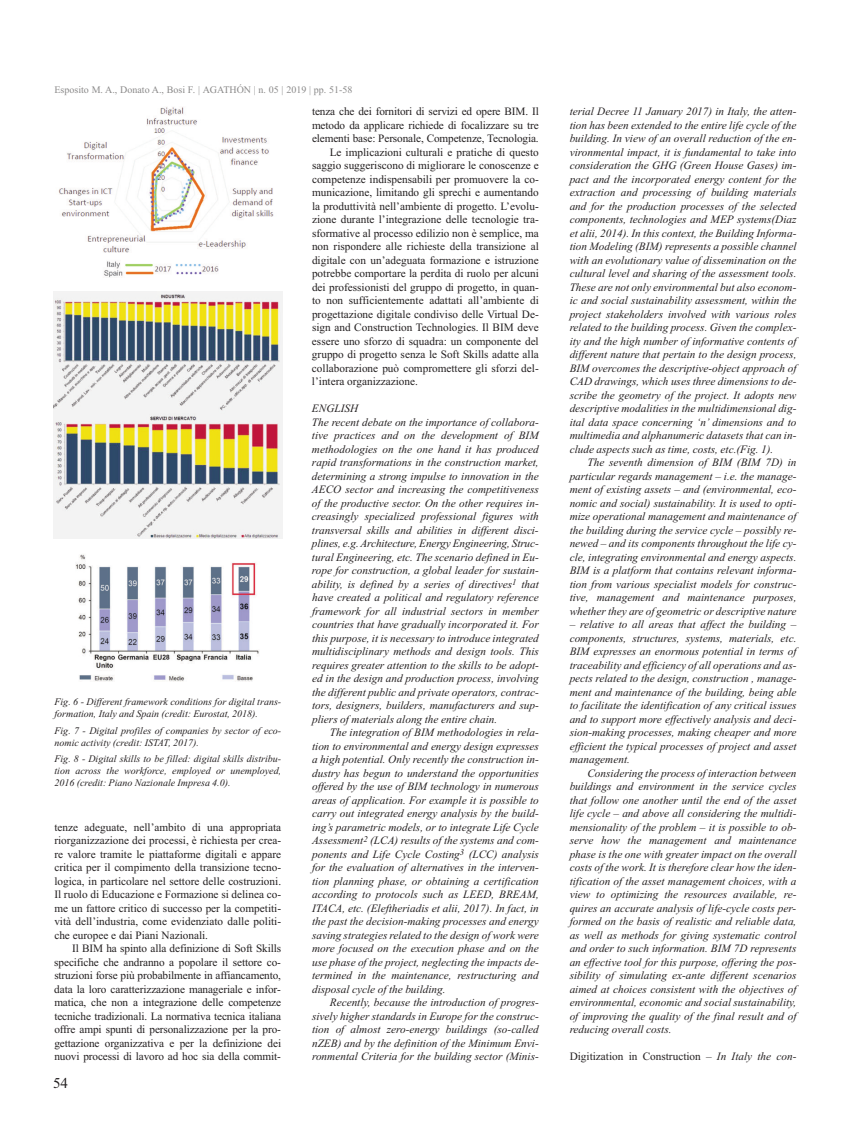
<style>
.page{position:relative;width:851px;height:1134px;background:#fff}
.page>*{position:absolute;margin:0;border:0;box-sizing:border-box;transform-origin:0 0}
.t1{font:15px "Times New Roman";color:#231f20}
.t2{font:italic 11.25px/13.5px "Times New Roman";color:#231f20;text-align:justify}
.t3{font:11.25px/13.5px "Times New Roman";color:#231f20;text-align:justify}
.t4{font:italic 10px/12px "Times New Roman";color:#231f20}
.t5{font:10px "Times New Roman";color:#8a8989}
.s1{font-style:italic}
</style>
<div class="page">
<img style="left:58px;top:107px;width:216px;height:170px">
<img style="left:53px;top:292px;width:229px;height:247px">
<img style="left:76px;top:554px;width:183px;height:127px">
<p class="t5" style="left:54px;top:84px;width:299px">Esposito M. A., Donato A., Bosi F. | AGATHÓN | n. 05 | 2019 | pp. 51-58</p>
<p class="t4" style="left:54px;top:696px;width:228px">Fig. 6 - different framework conditions for digital trans&shy;formation, Italy and spain (credit: eurostat, 2018).</p>
<p class="t4" style="left:54px;top:724px;width:228px">Fig. 7 - digital profiles of companies by sector of eco&shy;nomic activity (credit: IstAt, 2017).</p>
<p class="t4" style="left:54px;top:753px;width:228px;text-align:justify">Fig. 8 - digital skills to be filled: digital skills distribu&shy;tion across the workforce, employed or unemployed, 2016 (credit: Piano Nazionale Impresa 4.0).</p>
<p class="t3" style="left:54px;top:820px;width:228px">tenze adeguate, nell’ambito di una appropriata riorganizzazione dei processi, è richiesta per crea&shy;re valore tramite le piattaforme digitali e appare critica per il compimento della transizione tecno&shy;logica, in particolare nel settore delle costruzioni.<br>Il ruolo di Educazione e Formazione si delinea co&shy;me un fattore critico di successo per la competiti&shy;vità dell’industria, come evidenziato dalle politi&shy;che europee e dai Piani Nazionali.</p>
<p class="t3" style="left:54px;top:942px;width:228px;text-indent:18px">Il BIM ha spinto alla definizione di Soft Skills specifiche che andranno a popolare il settore co&shy;struzioni forse più probabilmente in affiancamento, data la loro caratterizzazione manageriale e infor&shy;matica, che non a integrazione delle competenze tecniche tradizionali. La normativa tecnica italiana offre ampi spunti di personalizzazione per la pro&shy;gettazione organizzativa e per la definizione dei nuovi processi di lavoro ad hoc sia della commit-</p>
<h1 class="t1" style="left:53px;top:1074px;width:16px">54</h1>
<p class="t3" style="left:312px;top:105px;width:228px">tenza che dei fornitori di servizi ed opere BIM. Il</p>
<p class="t3" style="left:312px;top:118px;width:228px">metodo da applicare richiede di focalizzare su tre</p>
<p class="t3" style="left:312px;top:132px;width:228px">elementi base: Personale, Competenze, Tecnologia.</p>
<p class="t3" style="left:330px;top:145px;width:210px">Le implicazioni culturali e pratiche di questo</p>
<p class="t3" style="left:312px;top:159px;width:228px">saggio suggeriscono di migliorare le conoscenze e</p>
<p class="t3" style="left:312px;top:172px;width:228px">competenze indispensabili per promuovere la co-</p>
<p class="t3" style="left:312px;top:186px;width:228px">municazione, limitando gli sprechi e aumentando</p>
<p class="t3" style="left:312px;top:199px;width:228px">la produttività nell’ambiente di progetto. L’evolu-</p>
<p class="t3" style="left:312px;top:213px;width:228px">zione durante l’integrazione delle tecnologie tra-</p>
<p class="t3" style="left:312px;top:226px;width:228px">sformative al processo edilizio non è semplice, ma</p>
<p class="t3" style="left:312px;top:240px;width:228px">non rispondere alle richieste della transizione al</p>
<p class="t3" style="left:312px;top:253px;width:228px">digitale con un’adeguata formazione e istruzione</p>
<p class="t3" style="left:312px;top:267px;width:228px">potrebbe comportare la perdita di ruolo per alcuni</p>
<p class="t3" style="left:312px;top:280px;width:228px">dei professionisti del gruppo di progetto, in quan-</p>
<p class="t3" style="left:312px;top:294px;width:228px">to non sufficientemente adattati all’ambiente di</p>
<p class="t3" style="left:312px;top:307px;width:228px">progettazione digitale condiviso delle Virtual De-</p>
<p class="t3" style="left:312px;top:321px;width:228px">sign and Construction Technologies. Il BIM deve</p>
<p class="t3" style="left:312px;top:334px;width:228px">essere uno sforzo di squadra: un componente del</p>
<p class="t3" style="left:312px;top:348px;width:228px">gruppo di progetto senza le Soft Skills adatte alla</p>
<p class="t3" style="left:312px;top:361px;width:228px">collaborazione può compromettere gli sforzi del-</p>
<p class="t3" style="left:312px;top:375px;width:107px">l’intera organizzazione.</p>
<p class="t2" style="left:312px;top:402px;width:229px;text-align:left">eNGLIsH<br>the recent debate on the importance of collabora&shy;tive practices and on the development of bIM methodologies on the one hand it has produced rapid transformations in the construction market, determining a strong impulse to innovation in the Aeco sector and increasing the competitiveness of the productive sector. on the other requires in&shy;creasingly specialized professional figures with transversal skills and abilities in different disci&shy;plines, e.g. Architecture, energyengineering, struc&shy;tural engineering, etc. the scenario defined in eu&shy;rope for construction, a global leader for sustain&shy;ability, is defined by a series of directives<sup>1</sup> that have created a political and regulatory reference framework for all industrial sectors in member countries that have gradually incorporated it. For this purpose, it is necessary to introduce integrated multidisciplinary methods and design tools. this requires greater attention to the skills to be adopt&shy;ed in the design and production process, involving the different public and private operators, contrac&shy;tors, designers, builders, manufacturers and sup&shy;pliers of materials along the entire chain.</p>
<p class="t2" style="left:312px;top:726px;width:229px;text-indent:18px">the integration of bIM methodologies in rela&shy;tion to environmental and energy design expresses a high potential. only recently the construction in&shy;dustry has begun to understand the opportunities offered by the use of bIM technology in numerous areas of application. For example it is possible to carry out integrated energy analysis by the build&shy;ing’s parametric models, or to integrate Life cycle Assessment<sup>2</sup> (LcA) results of the systems and com&shy;ponents and Life cycle costing<sup>3</sup> (Lcc) analysis for the evaluation of alternatives in the interven&shy;tion planning phase, or obtaining a certification according to protocols such as Leed, breAM, ItAcA, etc. (eleftheriadis et alii, 2017). In fact, in the past the decision-making processes and energy saving strategies related to the design of work were more focused on the execution phase and on the use phase of the project, neglecting the impacts de&shy;termined in the maintenance, restructuring and disposal cycle of the building.</p>
<p class="t2" style="left:312px;top:996px;width:229px;text-indent:18px">recently, because the introduction of progres&shy;sively higher standards in europe for the construc&shy;tion of almost zero-energy buildings (so-called nZeb) and by the definition of the Minimum envi&shy;ronmental criteria for the building sector (Minis-</p>
<p class="t2" style="left:569px;top:105px;width:229px">terial decree 11 January 2017) in Italy, the atten&shy;tion has been extended to the entire life cycle of the building. In view of an overall reduction of the en&shy;vironmental impact, it is fundamental to take into consideration the GHG (Green House Gases) im&shy;pact and the incorporated energy content for the extraction and processing of building materials and for the production processes of the selected components, technologies and MeP systems(diaz et alii, 2014). In this context, the building Informa&shy;tion Modeling (bIM) represents a possible channel with an evolutionary value of dissemination on the cultural level and sharing of the assessment tools. these are not only environmental but also econom&shy;ic and social sustainability assessment, within the project stakeholders involved with various roles related to the building process. Given the complex&shy;ity and the high number of informative contents of different nature that pertain to the design process, bIM overcomes the descriptive-object approach of cAd drawings, which uses three dimensions to de&shy;scribe the geometry of the project. It adopts new descriptive modalities in the multidimensional dig&shy;ital data space concerning ‘n’ dimensions and to multimedia and alphanumeric datasets that can in&shy;clude aspects such as time, costs, etc.(Fig. 1).</p>
<p class="t2" style="left:569px;top:456px;width:228px;text-indent:18px">the seventh dimension of bIM (bIM 7d) in particular regards management – i.e. the manage&shy;ment of existing assets – and (environmental, eco&shy;nomic and social) sustainability. It is used to opti&shy;mize operational management and maintenance of the building during the service cycle – possibly re&shy;newed – and its components throughout the life cy&shy;cle, integrating environmental and energy aspects. bIM is a platform that contains relevant informa&shy;tion from various specialist models for construc&shy;tive, management and maintenance purposes, whether they are of geometric or descriptive nature</p>
<p class="t2" style="left:569px;top:618px;width:228px">– relative to all areas that affect the building – components, structures, systems, materials, etc. bIM expresses an enormous potential in terms of traceability and efficiency of all operations and as&shy;pects related to the design, construction , manage&shy;ment and maintenance of the building, being able to facilitate the identification of any critical issues and to support more effectively analysis and deci&shy;sion-making processes, making cheaper and more efficient the typical processes of project and asset management.</p>
<p class="t2" style="left:569px;top:766px;width:228px;text-indent:18px">considering the process of interaction between buildings and environment in the service cycles that follow one another until the end of the asset life cycle – and above all considering the multidi&shy;mensionality of the problem – it is possible to ob&shy;serve how the management and maintenance phase is the one with greater impact on the overall costs of the work. It is therefore clear how the iden&shy;tification of the asset management choices, with a view to optimizing the resources available, re&shy;quires an accurate analysis of life-cycle costs per&shy;formed on the basis of realistic and reliable data, as well as methods for giving systematic control and order to such information. bIM 7d represents an effective tool for this purpose, offering the pos&shy;sibility of simulating ex-ante different scenarios aimed at choices consistent with the objectives of environmental, economic and social sustainability, of improving the quality of the final result and of reducing overall costs.</p>
<p class="t3" style="left:569px;top:1050px;width:228px">Digitization in Construction <span class="s1">– In Italy the con-</span></p>
</div>
